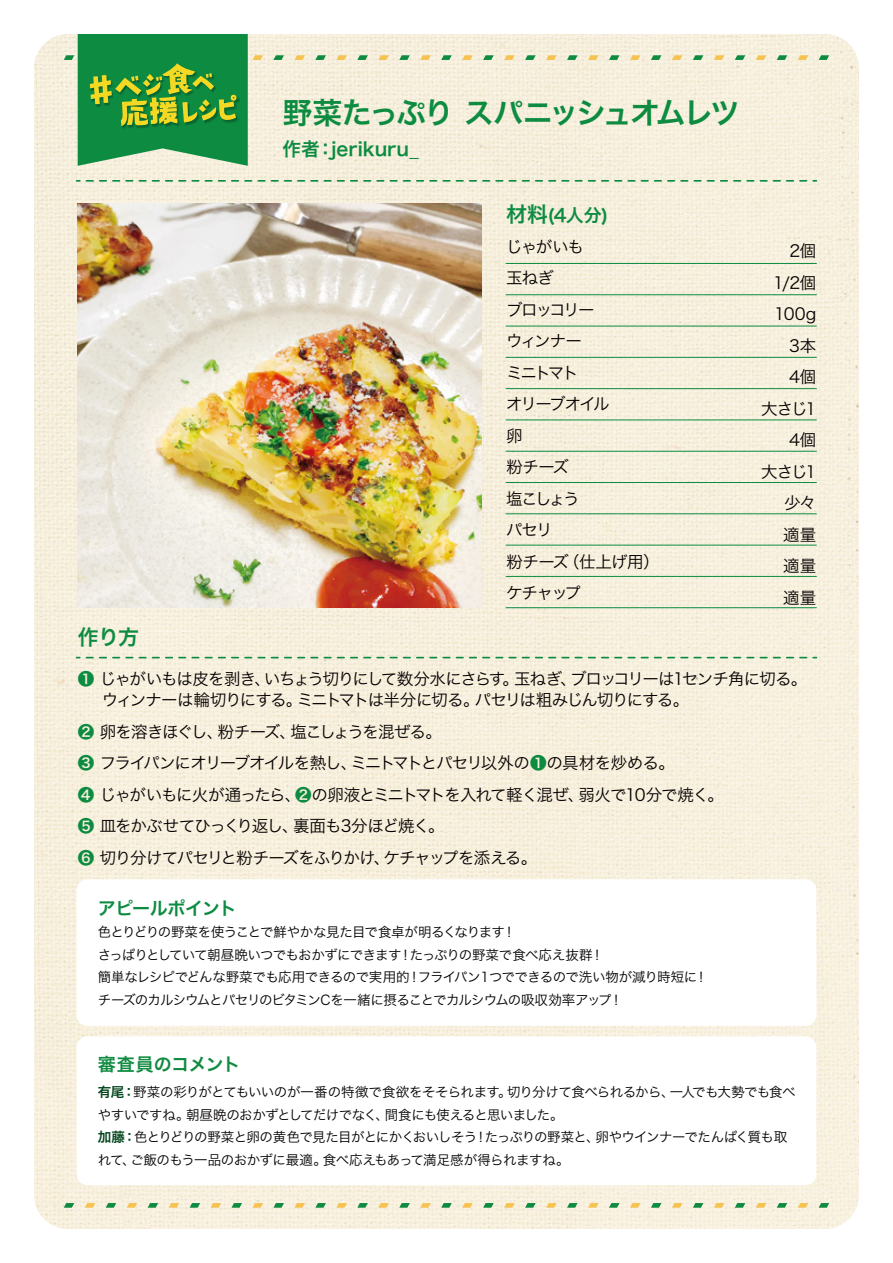
<style>
.page{position:relative;width:893px;height:1263px;background:#fff}
.page>*{position:absolute;margin:0;border:0;box-sizing:border-box;transform-origin:0 0}
.t1{font:30px "Hira Kaku Pro W6";letter-spacing:-.085em;color:#0c8b41}
.t2{font:21px "Hira Kaku Pro W6";color:#0c8b41}
.t3{font:18.75px "Hira Kaku Pro W6";letter-spacing:-.005em;color:#0c8b41}
.t4{font:18px "Hira Kaku Pro W6";letter-spacing:-.025em;color:#0c8b41}
.t5{font:18px "Hira Kaku Pro W6";letter-spacing:-.015em;color:#118b41}
.t6{font:16.5px/31.5px "Hira Kaku Pro W3";letter-spacing:-.065em;color:#040000}
.t7{font:16.5px/31.5px "Hira Kaku Pro W3";letter-spacing:-.1em;color:#040000}
.t8{font:16.5px/31.5px "Hira Kaku Pro W3";letter-spacing:-.025em;color:#040000;text-align:right}
.t9{font:13.5px/22.5px "Hira Kaku Pro W3";letter-spacing:-.045em;color:#040000}
.s1{font-size:21px}
.s2{font-family:"Hira Kaku Pro W6";color:#0c8b41}
.s3{font-family:"Hira Kaku Pro W6";color:#00441b}
</style>
<div class="page">
<div style="left:34px;top:34px;width:825px;height:1195px;background:#f6f0de;border-radius:34px"></div>
<svg style="left:273px;top:55px;width:11px;height:5px"></svg>
<svg style="left:294px;top:55px;width:11px;height:5px"></svg>
<svg style="left:315px;top:55px;width:11px;height:5px"></svg>
<svg style="left:336px;top:55px;width:11px;height:5px"></svg>
<svg style="left:357px;top:55px;width:11px;height:5px"></svg>
<svg style="left:378px;top:55px;width:11px;height:5px"></svg>
<svg style="left:399px;top:55px;width:11px;height:5px"></svg>
<svg style="left:420px;top:55px;width:11px;height:5px"></svg>
<svg style="left:441px;top:55px;width:11px;height:5px"></svg>
<svg style="left:462px;top:55px;width:11px;height:5px"></svg>
<svg style="left:483px;top:55px;width:11px;height:5px"></svg>
<svg style="left:504px;top:55px;width:11px;height:5px"></svg>
<svg style="left:525px;top:55px;width:11px;height:5px"></svg>
<svg style="left:546px;top:55px;width:11px;height:5px"></svg>
<svg style="left:567px;top:55px;width:11px;height:5px"></svg>
<svg style="left:588px;top:55px;width:11px;height:5px"></svg>
<svg style="left:609px;top:55px;width:10px;height:5px"></svg>
<svg style="left:630px;top:55px;width:10px;height:5px"></svg>
<svg style="left:651px;top:55px;width:10px;height:5px"></svg>
<svg style="left:672px;top:55px;width:10px;height:5px"></svg>
<svg style="left:693px;top:55px;width:10px;height:5px"></svg>
<svg style="left:714px;top:55px;width:10px;height:5px"></svg>
<svg style="left:735px;top:55px;width:10px;height:5px"></svg>
<svg style="left:756px;top:55px;width:10px;height:5px"></svg>
<svg style="left:777px;top:55px;width:10px;height:5px"></svg>
<svg style="left:798px;top:55px;width:10px;height:5px"></svg>
<svg style="left:819px;top:55px;width:10px;height:5px"></svg>
<svg style="left:64px;top:1203px;width:10px;height:5px"></svg>
<svg style="left:85px;top:1203px;width:10px;height:5px"></svg>
<svg style="left:106px;top:1203px;width:10px;height:5px"></svg>
<svg style="left:127px;top:1203px;width:10px;height:5px"></svg>
<svg style="left:148px;top:1203px;width:10px;height:5px"></svg>
<svg style="left:169px;top:1203px;width:10px;height:5px"></svg>
<svg style="left:190px;top:1203px;width:10px;height:5px"></svg>
<svg style="left:211px;top:1203px;width:10px;height:5px"></svg>
<svg style="left:232px;top:1203px;width:10px;height:5px"></svg>
<svg style="left:253px;top:1203px;width:10px;height:5px"></svg>
<svg style="left:273px;top:1203px;width:11px;height:5px"></svg>
<svg style="left:294px;top:1203px;width:11px;height:5px"></svg>
<svg style="left:315px;top:1203px;width:11px;height:5px"></svg>
<svg style="left:336px;top:1203px;width:11px;height:5px"></svg>
<svg style="left:357px;top:1203px;width:11px;height:5px"></svg>
<svg style="left:378px;top:1203px;width:11px;height:5px"></svg>
<svg style="left:399px;top:1203px;width:11px;height:5px"></svg>
<svg style="left:420px;top:1203px;width:11px;height:5px"></svg>
<svg style="left:441px;top:1203px;width:11px;height:5px"></svg>
<svg style="left:462px;top:1203px;width:11px;height:5px"></svg>
<svg style="left:483px;top:1203px;width:11px;height:5px"></svg>
<svg style="left:504px;top:1203px;width:11px;height:5px"></svg>
<svg style="left:525px;top:1203px;width:11px;height:5px"></svg>
<svg style="left:546px;top:1203px;width:11px;height:5px"></svg>
<svg style="left:567px;top:1203px;width:11px;height:5px"></svg>
<svg style="left:588px;top:1203px;width:11px;height:5px"></svg>
<svg style="left:609px;top:1203px;width:10px;height:5px"></svg>
<svg style="left:630px;top:1203px;width:10px;height:5px"></svg>
<svg style="left:651px;top:1203px;width:10px;height:5px"></svg>
<svg style="left:672px;top:1203px;width:10px;height:5px"></svg>
<svg style="left:693px;top:1203px;width:10px;height:5px"></svg>
<svg style="left:714px;top:1203px;width:10px;height:5px"></svg>
<svg style="left:735px;top:1203px;width:10px;height:5px"></svg>
<svg style="left:756px;top:1203px;width:10px;height:5px"></svg>
<svg style="left:777px;top:1203px;width:10px;height:5px"></svg>
<svg style="left:798px;top:1203px;width:10px;height:5px"></svg>
<svg style="left:819px;top:1203px;width:10px;height:5px"></svg>
<img style="left:78px;top:204px;width:404px;height:404px">
<hr style="left:506px;top:263px;width:310px;height:1px;background:#0c8b41">
<hr style="left:506px;top:294px;width:310px;height:1px;background:#0c8b41">
<hr style="left:506px;top:326px;width:310px;height:1px;background:#0c8b41">
<hr style="left:506px;top:357px;width:310px;height:1px;background:#0c8b41">
<hr style="left:506px;top:388px;width:310px;height:1px;background:#0c8b41">
<hr style="left:506px;top:420px;width:310px;height:1px;background:#0c8b41">
<hr style="left:506px;top:451px;width:310px;height:1px;background:#0c8b41">
<hr style="left:506px;top:482px;width:310px;height:1px;background:#0c8b41">
<hr style="left:506px;top:514px;width:310px;height:1px;background:#0c8b41">
<hr style="left:506px;top:545px;width:310px;height:1px;background:#0c8b41">
<hr style="left:506px;top:576px;width:310px;height:1px;background:#0c8b41">
<hr style="left:506px;top:607px;width:310px;height:1px;background:#0c8b41">
<svg style="left:86px;top:180px;width:722px;height:2px"></svg>
<svg style="left:86px;top:657px;width:722px;height:1px"></svg>
<svg style="left:64px;top:34px;width:199px;height:132px"></svg>
<div style="left:77px;top:1036px;width:739px;height:149px;background:#fff;border-radius:11px"></div>
<div style="left:77px;top:879px;width:739px;height:147px;background:#fff;border-radius:11px"></div>
<h1 class="t1" style="left:283px;top:86px;width:459px">野菜たっぷり スパニッシュオムレツ</h1>
<h3 class="t3" style="left:283px;top:132px;width:138px">作者：jerikuru_</h3>
<h2 class="t2" style="left:78px;top:618px;width:63px">作り方</h2>
<h3 class="t4" style="left:506px;top:199px;width:104px"><span class="s1">材料</span>(4人分)</h3>
<p class="t7" style="left:506px;top:229px;width:155px">じゃがいも<br>玉ねぎ<br>ブロッコリー<br>ウィンナー<br>ミニトマト<br>オリーブオイル<br>卵<br>粉チーズ<br>塩こしょう<br>パセリ<br>粉チーズ（仕上げ用）ケチャップ</p>
<p class="t8" style="left:761px;top:234px;width:57px">2個<br>1/2個<br>100g<br>3本<br>4個<br>大さじ1<br>4個<br>大さじ1少々<br>適量<br>適量<br>適量</p>
<p class="t6" style="left:102px;top:667px;width:707px;line-height:21px;text-indent:-24px"><span class="s2">❶</span> じゃがいもは皮を剥き、いちょう切りにして数分水にさらす。玉ねぎ、ブロッコリーは1センチ角に切る。ウィンナーは輪切りにする。ミニトマトは半分に切る。パセリは粗みじん切りにする。</p>
<p class="t6" style="left:78px;top:715px;width:648px"><span class="s2">❷</span> 卵を溶きほぐし、粉チーズ、塩こしょうを混ぜる。<br><span class="s2">❸</span> フライパンにオリーブオイルを熱し、ミニトマトとパセリ以外の<span class="s2">❶</span>の具材を炒める。<br><span class="s2">❹</span> じゃがいもに火が通ったら、<span class="s2">❷</span>の卵液とミニトマトを入れて軽く混ぜ、弱火で10分で焼く。<span class="s2">❺</span> 皿をかぶせてひっくり返し、裏面も3分ほど焼く。<br><span class="s2">❻</span> 切り分けてパセリと粉チーズをふりかけ、ケチャップを添える。</p>
<h3 class="t4" style="left:98px;top:892px;width:140px">アピールポイント</h3>
<p class="t9" style="left:98px;top:920px;width:612px">色とりどりの野菜を使うことで鮮やかな見た目で食卓が明るくなります！<br>さっぱりとしていて朝昼晩いつでもおかずにできます！たっぷりの野菜で食べ応え抜群！<br>簡単なレシピでどんな野菜でも応用できるので実用的！フライパン１つでできるので洗い物が減り時短に！チーズのカルシウムとパセリのビタミンCを一緒に摂ることでカルシウムの吸収効率アップ！</p>
<h3 class="t5" style="left:98px;top:1048px;width:144px">審査員のコメント</h3>
<p class="t9" style="left:98px;top:1080px;width:699px"><span class="s3">有尾：</span>野菜の彩りがとてもいいのが一番の特徴で食欲をそそられます。切り分けて食べられるから、一人でも大勢でも食べやすいですね。朝昼晩のおかずとしてだけでなく、間食にも使えると思いました。<br><span class="s3">加藤：</span>色とりどりの野菜と卵の黄色で見た目がとにかくおいしそう！たっぷりの野菜と、卵やウインナーでたんぱく質も取れて、ご飯のもう一品のおかずに最適。食べ応えもあって満足感が得られますね。</p>
</div>
